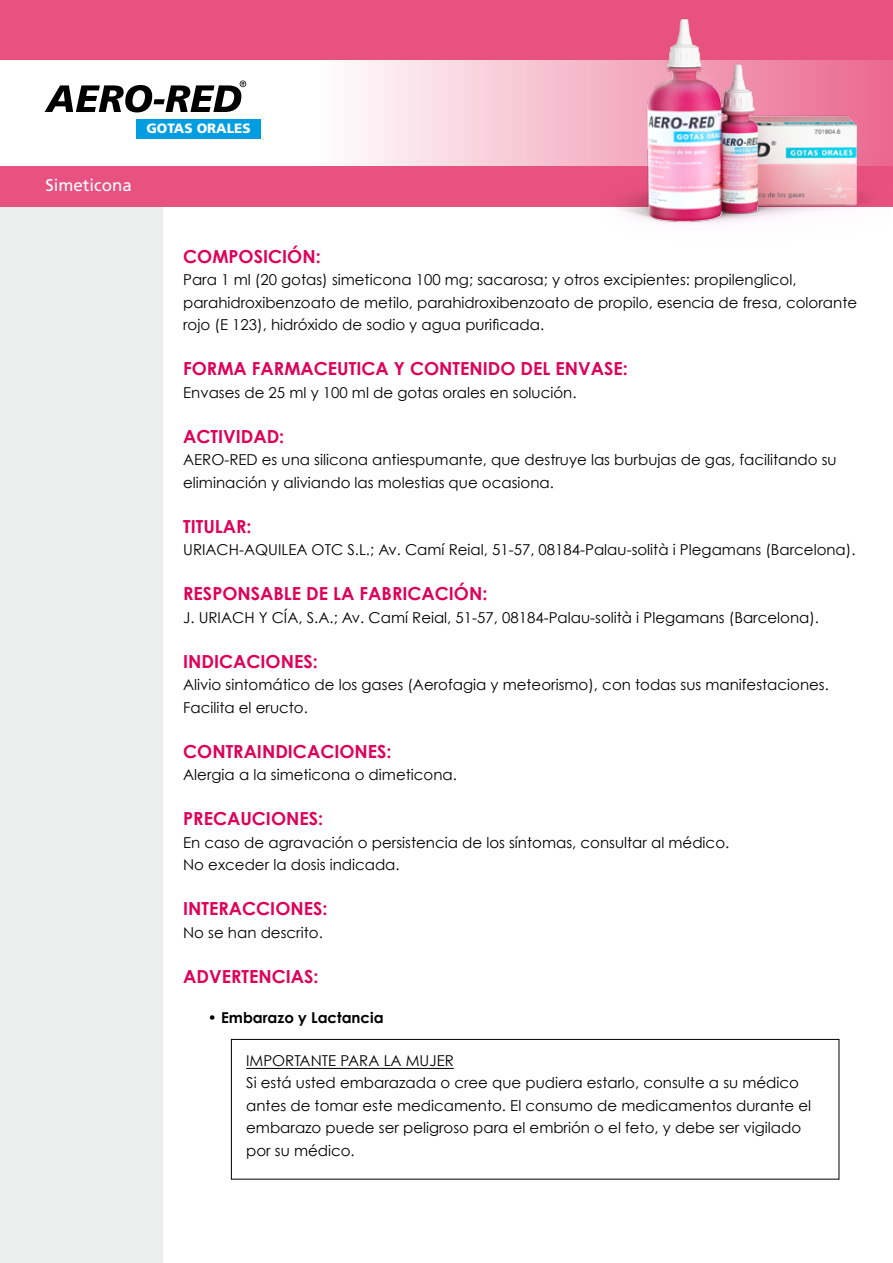
<style>
.page{position:relative;width:893px;height:1263px;background:#fff}
.page>*{position:absolute;margin:0;border:0;box-sizing:border-box;transform-origin:0 0}
.t1{font:700 18px "Century Gothic";color:#de0059}
.t2{font:16.8px "Frutiger LT Std";color:#fff}
.t3{font:15px/22.5px "Century Gothic";color:#000}
.t4{font:700 15px "Century Gothic";color:#000}
.t5{font:900 13.5px "Frutiger LT Std";color:#fff}
</style>
<div class="page">
<div style="left:0;top:0;width:162px;height:1263px;background:#eceded"></div>
<div style="left:0;top:0;width:893px;height:207px;background:#e85281"></div>
<svg style="left:0;top:60px;width:893px;height:106px;background:#fbe9ef"></svg>
<svg style="left:45px;top:80px;width:201px;height:32px;background:#8d8d8d"></svg>
<div style="left:136px;top:119px;width:125px;height:19px;background:#009ee0"></div>
<img style="left:598px;top:18px;width:291px;height:206px">
<hr style="left:246px;top:1068px;width:208px;height:1px;background:#000">
<div style="left:231px;top:1039px;width:608px;height:140px;border:1px solid #000"></div>
<p class="t5" style="left:146px;top:120px;width:106px">GOTAS ORALES</p>
<p class="t2" style="left:45px;top:176px;width:88px">Simeticona</p>
<p class="t1" style="left:183px;top:245px;width:139px">COMPOSICIÓN:</p>
<p class="t3" style="left:183px;top:268px;width:675px">Para 1 ml (20 gotas) simeticona 100 mg; sacarosa; y otros excipientes: propilenglicol, parahidroxibenzoato de metilo, parahidroxibenzoato de propilo, esencia de fresa, colorante rojo (E 123), hidróxido de sodio y agua purificada.</p>
<p class="t1" style="left:183px;top:357px;width:446px">FORMA FARMACEUTICA Y CONTENIDO DEL ENVASE:</p>
<p class="t3" style="left:183px;top:381px;width:395px">Envases de 25 ml y 100 ml de gotas orales en solución.</p>
<p class="t1" style="left:183px;top:425px;width:103px">ACTIVIDAD:</p>
<p class="t3" style="left:183px;top:448px;width:655px">AERO-RED es una silicona antiespumante, que destruye las burbujas de gas, facilitando su eliminación y aliviando las molestias que ocasiona.</p>
<p class="t1" style="left:183px;top:515px;width:70px">TITULAR:</p>
<p class="t3" style="left:183px;top:538px;width:674px">URIACH-AQUILEA OTC S.L.; Av. Camí Reial, 51-57, 08184-Palau-solità i Plegamans (Barcelona).</p>
<p class="t1" style="left:183px;top:582px;width:306px">RESPONSABLE DE LA FABRICACIÓN:</p>
<p class="t3" style="left:183px;top:606px;width:637px">J. URIACH Y CÍA, S.A.; Av. Camí Reial, 51-57, 08184-Palau-solità i Plegamans (Barcelona).</p>
<p class="t1" style="left:183px;top:650px;width:136px">INDICACIONES:</p>
<p class="t3" style="left:183px;top:673px;width:647px">Alivio sintomático de los gases (Aerofagia y meteorismo), con todas sus manifestaciones.<br>Facilita el eructo.</p>
<p class="t1" style="left:183px;top:740px;width:210px">CONTRAINDICACIONES:</p>
<p class="t3" style="left:183px;top:763px;width:275px">Alergia a la simeticona o dimeticona.</p>
<p class="t1" style="left:183px;top:807px;width:142px">PRECAUCIONES:</p>
<p class="t3" style="left:183px;top:831px;width:548px">En caso de agravación o persistencia de los síntomas, consultar al médico.<br>No exceder la dosis indicada.</p>
<p class="t1" style="left:183px;top:897px;width:146px">INTERACCIONES:</p>
<p class="t3" style="left:183px;top:921px;width:141px">No se han descrito.</p>
<p class="t1" style="left:183px;top:965px;width:137px">ADVERTENCIAS:</p>
<p class="t4" style="left:208px;top:1008px;width:177px">• Embarazo y Lactancia</p>
<p class="t3" style="left:246px;top:1049px;width:567px">IMPORTANTE PARA LA MUJER<br>Si está usted embarazada o cree que pudiera estarlo, consulte a su médico antes de tomar este medicamento. El consumo de medicamentos durante el embarazo puede ser peligroso para el embrión o el feto, y debe ser vigilado por su médico.</p>
</div>
